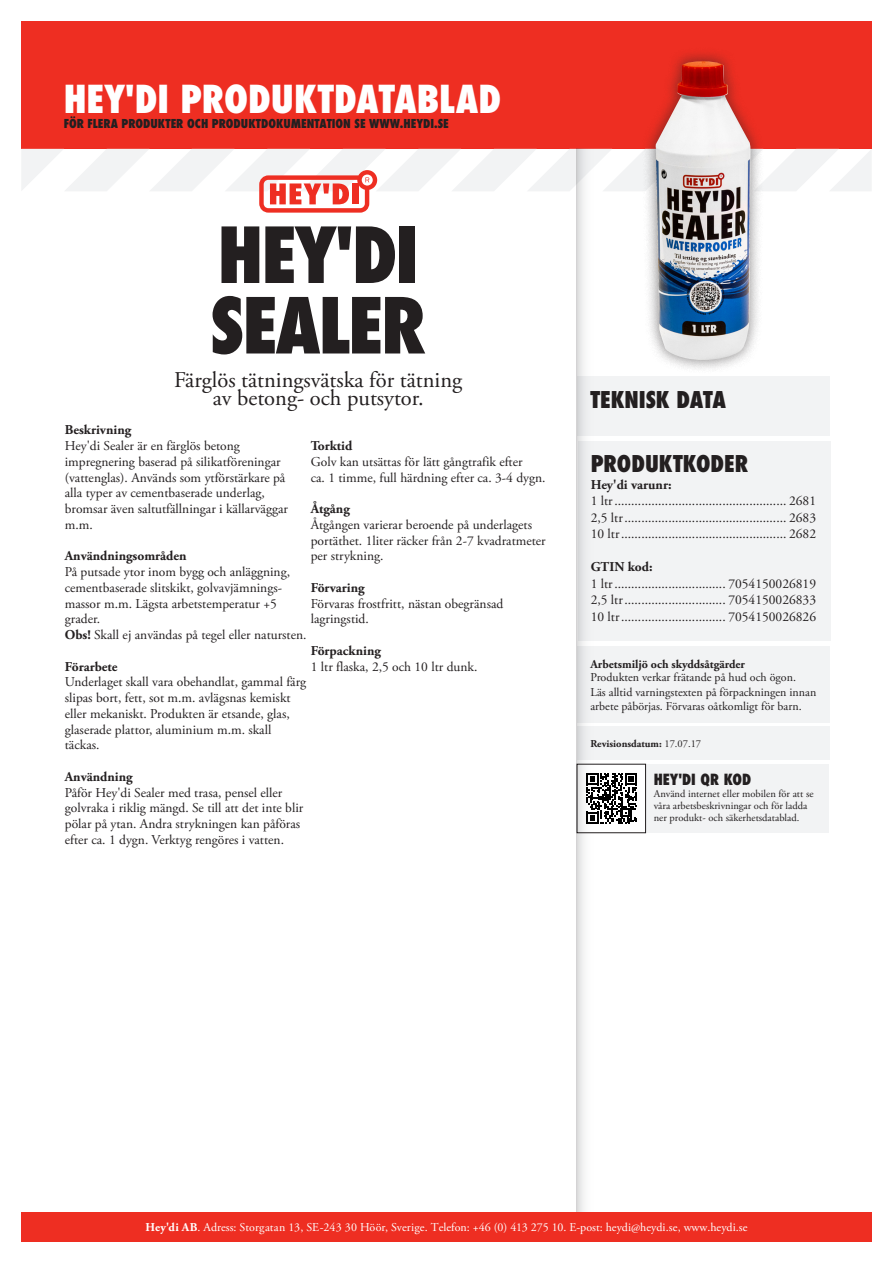
<style>
.page{position:relative;width:893px;height:1263px;background:#fff}
.page>*{position:absolute;margin:0;border:0;box-sizing:border-box;transform-origin:0 0}
.t1{font:800 condensed 75px/70.5px "Futura";letter-spacing:-.025em;color:#231f20}
.t2{font:800 condensed 37.5px "Futura";color:#fff}
.t3{font:22.5px "Adobe Garamond Pro";color:#231f20}
.t4{font:800 condensed 22.5px "Futura";color:#231f20}
.t5{font:800 condensed 15px "Futura";color:#231f20}
.t6{font:13.5px/15.8px "Adobe Garamond Pro";color:#231f20}
.t7{font:700 13.5px "Adobe Garamond Pro";color:#231f20}
.t8{font:12px/14.4px "Adobe Garamond Pro";color:#231f20}
.t9{font:12px "Adobe Garamond Pro";color:#fff}
.t10{font:800 condensed 12px "Futura";color:#231f20}
.t11{font:700 12px "Adobe Garamond Pro";color:#231f20}
.t12{font:10.5px/12px "Adobe Garamond Pro";color:#231f20}
.t13{font:700 10.5px "Adobe Garamond Pro";color:#231f20}
.s1{font-weight:700}
.s2{font-weight:400}
</style>
<div class="page">
<div style="left:21px;top:21px;width:851px;height:128px;background:#ee2e22"></div>
<div style="left:21px;top:1212px;width:851px;height:30px;background:#ee2e22"></div>
<div style="left:577px;top:764px;width:69px;height:69px;border:1px solid #231f20"></div>
<div style="left:646px;top:764px;width:183px;height:69px;background:#f2f3f4"></div>
<svg style="left:598px;top:773px;width:39px;height:51px"></svg>
<div style="left:578px;top:441px;width:252px;height:200px;background:#f2f3f4"></div>
<div style="left:578px;top:376px;width:252px;height:60px;background:#f2f3f4"></div>
<div style="left:578px;top:726px;width:252px;height:34px;background:#f2f3f4"></div>
<svg style="left:22px;top:149px;width:849px;height:64px"></svg>
<div style="left:578px;top:646px;width:252px;height:77px;background:#f2f3f4"></div>
<div style="left:642px;top:47px;width:123px;height:327px;background:#231f20;opacity:.5"></div>
<img style="left:655px;top:61px;width:95px;height:299px">
<svg style="left:577px;top:149px;width:21px;height:1063px"></svg>
<h2 class="t2" style="left:64px;top:73px;width:439px">HEY'DI PRODUKTDATABLAD</h2>
<p class="t10" style="left:64px;top:115px;width:387px">FÖR FLERA PRODUKTER OCH PRODUKTDOKUMENTATION SE WWW.HEYDI.SE</p>
<p class="t1" style="left:210px;top:220px;width:218px">HEY'DI<br>SEALER</p>
<p class="t3" style="left:174px;top:366px;width:289px">Färglös tätningsvätska för tätning</p>
<p class="t3" style="left:213px;top:384px;width:212px">av betong- och putsytor.</p>
<p class="t7" style="left:65px;top:422px;width:68px">Beskrivning</p>
<p class="t6" style="left:65px;top:438px;width:177px">Hey'di Sealer är en färglös betong</p>
<p class="t6" style="left:65px;top:454px;width:222px">impregnering baserad på silikatföreningar (vattenglas). Används som ytförstärkare på</p>
<p class="t6" style="left:65px;top:486px;width:201px">alla typer av cementbaserade underlag,</p>
<p class="t6" style="left:65px;top:501px;width:225px">bromsar även saltutfällningar i källarväggar m.m.</p>
<p class="t7" style="left:65px;top:548px;width:123px">Användningsområden</p>
<p class="t6" style="left:65px;top:564px;width:227px">På putsade ytor inom bygg och anläggning, cementbaserade slitskikt, golvavjämnings&shy;massor m.m. Lägsta arbetstemperatur +5 grader.</p>
<p class="t6" style="left:65px;top:627px;width:243px"><span class="s1">Obs!</span> Skall ej användas på tegel eller natursten.</p>
<p class="t7" style="left:65px;top:658px;width:54px">Förarbete</p>
<p class="t6" style="left:65px;top:675px;width:243px">Underlaget skall vara obehandlat, gammal färg slipas bort, fett, sot m.m. avlägsnas kemiskt eller mekaniskt. Produkten är etsande, glas, glaserade plattor, aluminium m.m. skall täckas.</p>
<p class="t7" style="left:65px;top:769px;width:69px">Användning</p>
<p class="t6" style="left:65px;top:785px;width:240px">Påför Hey'di Sealer med trasa, pensel eller golvraka i riklig mängd. Se till att det inte blir pölar på ytan. Andra strykningen kan påföras efter ca. 1 dygn. Verktyg rengöres i vatten.</p>
<p class="t7" style="left:311px;top:438px;width:43px">Torktid</p>
<p class="t6" style="left:311px;top:454px;width:213px">Golv kan utsättas för lätt gångtrafik efter</p>
<p class="t6" style="left:311px;top:470px;width:236px">ca. 1 timme, full härdning efter ca. 3-4 dygn.</p>
<p class="t7" style="left:311px;top:501px;width:41px">Åtgång</p>
<p class="t6" style="left:311px;top:517px;width:236px">Åtgången varierar beroende på underlagets portäthet. 1liter räcker från 2-7 kvadratmeter per strykning.</p>
<p class="t7" style="left:311px;top:580px;width:55px">Förvaring</p>
<p class="t6" style="left:311px;top:596px;width:194px">Förvaras frostfritt, nästan obegränsad</p>
<p class="t6" style="left:311px;top:612px;width:60px">lagringstid.</p>
<p class="t7" style="left:311px;top:643px;width:72px">Förpackning</p>
<p class="t6" style="left:311px;top:660px;width:168px">1 ltr flaska, 2,5 och 10 ltr dunk.</p>
<p class="t4" style="left:590px;top:384px;width:137px">TEKNISK DATA</p>
<p class="t4" style="left:591px;top:449px;width:159px">PRODUKTKODER</p>
<p class="t7" style="left:591px;top:477px;width:82px">Hey'di varunr:</p>
<p class="t6" style="left:591px;top:494px;width:227px">1 ltr................................................... 2681</p>
<p class="t6" style="left:591px;top:510px;width:227px">2,5 ltr................................................ 2683</p>
<p class="t6" style="left:591px;top:527px;width:227px">10 ltr................................................. 2682</p>
<p class="t7" style="left:591px;top:559px;width:63px">GTIN kod:</p>
<p class="t6" style="left:591px;top:576px;width:227px">1 ltr................................. 7054150026819</p>
<p class="t6" style="left:591px;top:593px;width:227px">2,5 ltr.............................. 7054150026833</p>
<p class="t6" style="left:591px;top:609px;width:227px">10 ltr............................... 7054150026826</p>
<p class="t11" style="left:590px;top:657px;width:156px">Arbetsmiljö och skyddsåtgärder</p>
<p class="t8" style="left:590px;top:671px;width:207px">Produkten verkar frätande på hud och ögon.</p>
<p class="t8" style="left:590px;top:685px;width:227px">Läs alltid varningstexten på förpackningen innan arbete påbörjas. Förvaras oåtkomligt för barn.</p>
<p class="t13" style="left:590px;top:737px;width:112px">Revisionsdatum: <span class="s2">17.07.17</span></p>
<p class="t5" style="left:654px;top:769px;width:99px">HEY'DI QR KOD</p>
<p class="t12" style="left:654px;top:788px;width:161px">Använd internet eller mobilen för att se våra arbetsbeskrivningar och för ladda ner produkt- och säkerhetsdatablad.</p>
<p class="t9" style="left:145px;top:1220px;width:604px"><span class="s1">Hey'di AB</span>. Adress: Storgatan 13, SE-243 30 Höör, Sverige. Telefon: +46 (0) 413 275 10. E-post: heydi@heydi.se, www.heydi.se</p>
</div>
